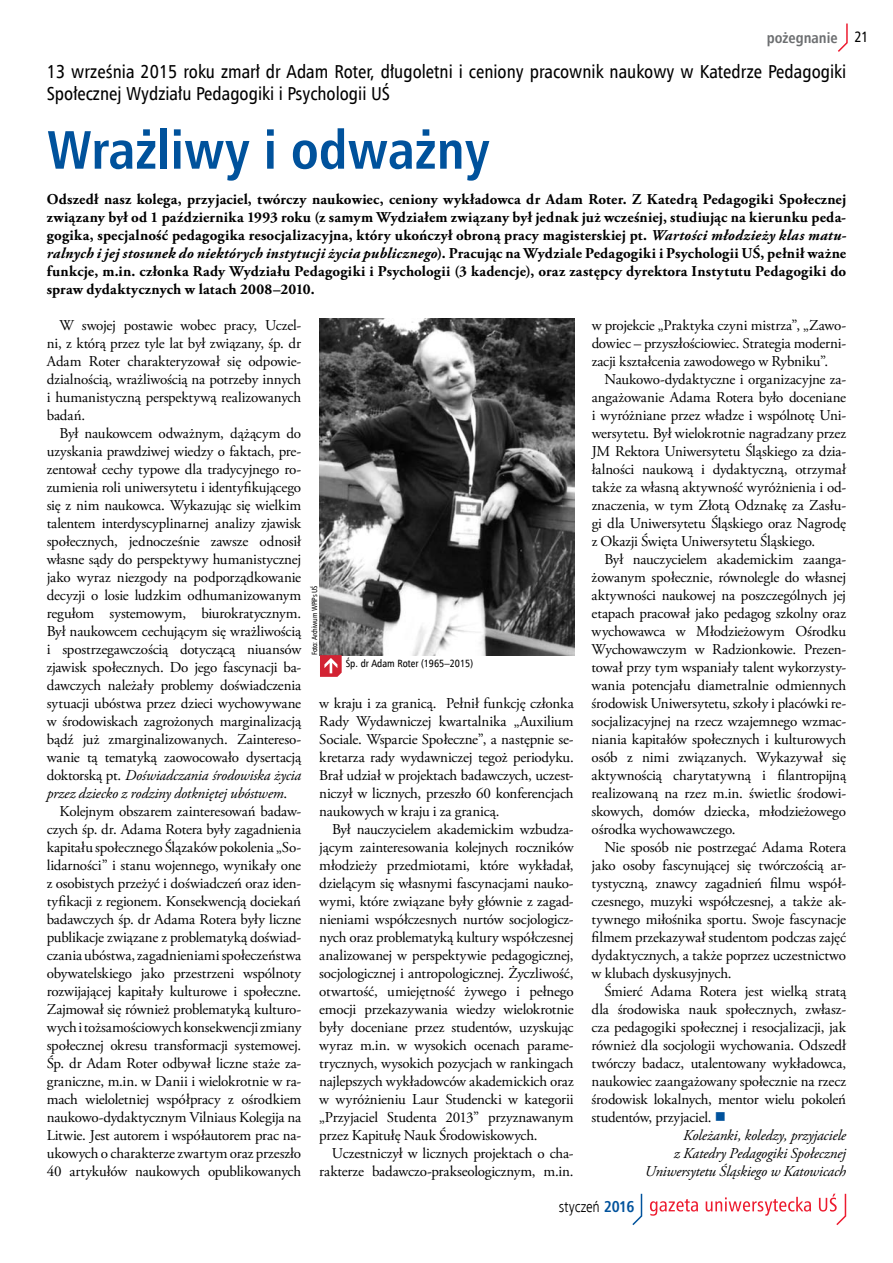
<style>
.page{position:relative;width:893px;height:1263px;background:#fff}
.page>*{position:absolute;margin:0;border:0;box-sizing:border-box;transform-origin:0 0}
.t1{font:700 54px "Humnst 777 Cn EU";color:#00529c}
.t2{font:18.75px/21.8px "Humnst 777 Cn EU";color:#000}
.t3{font:15.75px "Humnst 777 Lt Cn EU";letter-spacing:-.005em;color:#000}
.t4{font:15px/18px "Adobe Garamond Pro";letter-spacing:-.01em;color:#000;text-align:justify}
.t5{font:700 15px/18px "Adobe Garamond Pro";letter-spacing:.015em;color:#000;text-align:justify}
.t6{font:italic 15px "Adobe Garamond Pro";letter-spacing:-.01em;color:#000}
.t7{font:700 15px "Humnst 777 Cn EU";color:#6d6f71}
.t8{font:10.5px "Humnst 777 Cn EU";color:#000}
.t9{font:7.5px "Humnst 777 Cn EU";letter-spacing:-.025em;color:#000}
.s1{font-weight:400;color:#000}
.s2{font-style:italic}
.s3{font-style:normal}
.s4{color:#00529c}
.s5{font-family:"Humnst 777 Cn EU";font-weight:700;color:#00529c}
</style>
<div class="page">
<svg style="left:632px;top:1193px;width:11px;height:32px"></svg>
<svg style="left:650px;top:1199px;width:48px;height:17px"></svg>
<svg style="left:706px;top:1197px;width:105px;height:19px"></svg>
<svg style="left:819px;top:1193px;width:28px;height:32px"></svg>
<svg style="left:838px;top:23px;width:10px;height:29px"></svg>
<img style="left:320px;top:319px;width:255px;height:336px">
<svg style="left:320px;top:655px;width:22px;height:22px"></svg>
<p class="t7" style="left:767px;top:28px;width:103px">pożegnanie <span class="s1">21</span></p>
<p class="t2" style="left:47px;top:60px;width:801px">13 września 2015 roku zmarł dr Adam Roter, długoletni i ceniony pracownik naukowy w Katedrze Pedagogiki<br>Społecznej Wydziału Pedagogiki i Psychologii UŚ</p>
<h1 class="t1" style="left:47px;top:116px;width:445px">Wrażliwy i odważny</h1>
<p class="t5" style="left:47px;top:190px;width:801px">Odszedł nasz kolega, przyjaciel, twórczy naukowiec, ceniony wykładowca dr Adam Roter. Z Katedrą Pedagogiki Społecznej związany był od 1 października 1993 roku (z samym Wydziałem związany był jednak już wcześniej, studiując na kierunku peda&shy;gogika, specjalność pedagogika resocjalizacyjna, który ukończył obroną pracy magisterskiej pt. <span class="s2">Wartości młodzieży klas matu&shy;ralnych i jej stosunek do niektórych instytucji życia publicznego</span>). Pracując na Wydziale Pedagogiki i Psychologii UŚ, pełnił ważne funkcje, m.in. członka Rady Wydziału Pedagogiki i Psychologii (3 kadencje), oraz zastępcy dyrektora Instytutu Pedagogiki do spraw dydaktycznych w latach 2008–2010.</p>
<p class="t4" style="left:47px;top:316px;width:256px;text-indent:13px">W swojej postawie wobec pracy, Uczel&shy;ni, z którą przez tyle lat był związany, śp. dr Adam Roter charakteryzował się odpowie&shy;dzialnością, wrażliwością na potrzeby innych i humanistyczną perspektywą realizowanych badań.</p>
<p class="t4" style="left:60px;top:424px;width:243px">Był naukowcem odważnym, dążącym do</p>
<p class="t4" style="left:47px;top:442px;width:256px">uzyskania prawdziwej wiedzy o faktach, pre-</p>
<p class="t4" style="left:47px;top:460px;width:256px">zentował cechy typowe dla tradycyjnego ro-</p>
<p class="t4" style="left:47px;top:478px;width:256px">zumienia roli uniwersytetu i identyfikującego</p>
<p class="t4" style="left:47px;top:496px;width:256px">się z nim naukowca. Wykazując się wielkim</p>
<p class="t4" style="left:47px;top:514px;width:256px">talentem interdyscyplinarnej analizy zjawisk</p>
<p class="t4" style="left:47px;top:532px;width:256px">społecznych, jednocześnie zawsze odnosił</p>
<p class="t4" style="left:47px;top:550px;width:256px">własne sądy do perspektywy humanistycznej</p>
<p class="t4" style="left:47px;top:568px;width:256px">jako wyraz niezgody na podporządkowanie</p>
<p class="t4" style="left:47px;top:586px;width:256px">decyzji o losie ludzkim odhumanizowanym</p>
<p class="t4" style="left:47px;top:604px;width:256px">regułom systemowym, biurokratycznym.</p>
<p class="t4" style="left:47px;top:622px;width:256px">Był naukowcem cechującym się wrażliwością</p>
<p class="t4" style="left:47px;top:640px;width:256px">i spostrzegawczością dotyczącą niuansów</p>
<p class="t4" style="left:47px;top:658px;width:256px">zjawisk społecznych. Do jego fascynacji ba-</p>
<p class="t4" style="left:47px;top:676px;width:256px">dawczych należały problemy doświadczenia</p>
<p class="t4" style="left:47px;top:694px;width:256px">sytuacji ubóstwa przez dzieci wychowywane</p>
<p class="t4" style="left:47px;top:712px;width:256px">w środowiskach zagrożonych marginalizacją</p>
<p class="t4" style="left:47px;top:730px;width:256px">bądź już zmarginalizowanych. Zaintereso-</p>
<p class="t4" style="left:47px;top:748px;width:256px">wanie tą tematyką zaowocowało dysertacją</p>
<p class="t6" style="left:47px;top:766px;width:256px"><span class="s3">doktorską pt.</span> Doświadczania środowiska życia</p>
<p class="t6" style="left:47px;top:784px;width:242px">przez dziecko z rodziny dotkniętej ubóstwem<span class="s3">.</span></p>
<p class="t4" style="left:60px;top:802px;width:243px">Kolejnym obszarem zainteresowań badaw-</p>
<p class="t4" style="left:47px;top:820px;width:256px">czych śp. dr. Adama Rotera były zagadnienia</p>
<p class="t4" style="left:47px;top:838px;width:256px">kapitału społecznego Ślązaków pokolenia „So-</p>
<p class="t4" style="left:47px;top:856px;width:256px">lidarności” i stanu wojennego, wynikały one</p>
<p class="t4" style="left:47px;top:874px;width:256px">z osobistych przeżyć i doświadczeń oraz iden-</p>
<p class="t4" style="left:47px;top:892px;width:256px">tyfikacji z regionem. Konsekwencją dociekań</p>
<p class="t4" style="left:47px;top:910px;width:256px">badawczych śp. dr Adama Rotera były liczne</p>
<p class="t4" style="left:47px;top:928px;width:256px">publikacje związane z problematyką doświad-</p>
<p class="t4" style="left:47px;top:946px;width:256px">czania ubóstwa, zagadnieniami społeczeństwa</p>
<p class="t4" style="left:47px;top:964px;width:256px">obywatelskiego jako przestrzeni wspólnoty</p>
<p class="t4" style="left:47px;top:982px;width:256px">rozwijającej kapitały kulturowe i społeczne.</p>
<p class="t4" style="left:47px;top:1000px;width:256px">Zajmował się również problematyką kulturo-</p>
<p class="t4" style="left:47px;top:1018px;width:256px">wych itożsamościowych konsekwencji zmiany</p>
<p class="t4" style="left:47px;top:1036px;width:256px">społecznej okresu transformacji systemowej.</p>
<p class="t4" style="left:47px;top:1054px;width:256px">Śp. dr Adam Roter odbywał liczne staże za-</p>
<p class="t4" style="left:47px;top:1072px;width:256px">graniczne, m.in. w Danii i wielokrotnie w ra-</p>
<p class="t4" style="left:47px;top:1090px;width:256px">mach wieloletniej współpracy z ośrodkiem</p>
<p class="t4" style="left:47px;top:1108px;width:256px">naukowo-dydaktycznym Vilniaus Kolegija na</p>
<p class="t4" style="left:47px;top:1126px;width:256px">Litwie. Jest autorem i współautorem prac na-</p>
<p class="t4" style="left:47px;top:1144px;width:256px">ukowych o charakterze zwartym oraz przeszło</p>
<p class="t4" style="left:47px;top:1162px;width:256px">40 artykułów naukowych opublikowanych</p>
<p class="t9" style="left:310px;top:655px;width:71px;rotate:-90deg">Foto: Archiwum WPiPs UŚ</p>
<p class="t8" style="left:346px;top:657px;width:129px">Śp. dr Adam Roter (1965–2015)</p>
<p class="t4" style="left:319px;top:694px;width:256px">w kraju i za granicą. Pełnił funkcję członka Rady Wydawniczej kwartalnika „Auxilium Sociale. Wsparcie Społeczne”, a następnie se&shy;kretarza rady wydawniczej tegoż periodyku.<br>Brał udział w projektach badawczych, uczest&shy;niczył w licznych, przeszło 60 konferencjach naukowych w kraju i za granicą.</p>
<p class="t4" style="left:319px;top:820px;width:256px;text-indent:13px">Był nauczycielem akademickim wzbudza&shy;jącym zainteresowania kolejnych roczników młodzieży przedmiotami, które wykładał, dzielącym się własnymi fascynacjami nauko&shy;wymi, które związane były głównie z zagad&shy;nieniami współczesnych nurtów socjologicz&shy;nych oraz problematyką kultury współczesnej analizowanej w perspektywie pedagogicznej, socjologicznej i antropologicznej. Życzliwość, otwartość, umiejętność żywego i pełnego emocji przekazywania wiedzy wielokrotnie były doceniane przez studentów, uzyskując wyraz m.in. w wysokich ocenach parame&shy;trycznych, wysokich pozycjach w rankingach najlepszych wykładowców akademickich oraz w wyróżnieniu Laur Studencki w kategorii „Przyjaciel Studenta 2013” przyznawanym przez Kapitułę Nauk Środowiskowych.</p>
<p class="t4" style="left:319px;top:1144px;width:256px;text-align:right">Uczestniczył w licznych projektach o cha&shy;rakterze badawczo-prakseologicznym, m.in.</p>
<p class="t4" style="left:592px;top:316px;width:256px">w projekcie „Praktyka czyni mistrza”, „Zawo&shy;dowiec – przyszłościowiec. Strategia moderni&shy;zacji kształcenia zawodowego w Rybniku”.</p>
<p class="t4" style="left:592px;top:370px;width:256px;text-indent:13px">Naukowo-dydaktyczne i organizacyjne za&shy;angażowanie Adama Rotera było doceniane i wyróżniane przez władze i wspólnotę Uni&shy;wersytetu. Był wielokrotnie nagradzany przez JM Rektora Uniwersytetu Śląskiego za dzia&shy;łalności naukową i dydaktyczną, otrzymał także za własną aktywność wyróżnienia i od&shy;znaczenia, w tym Złotą Odznakę za Zasłu&shy;gi dla Uniwersytetu Śląskiego oraz Nagrodę z Okazji Święta Uniwersytetu Śląskiego.</p>
<p class="t4" style="left:592px;top:550px;width:256px;text-indent:13px">Był nauczycielem akademickim zaanga&shy;żowanym społecznie, równolegle do własnej aktywności naukowej na poszczególnych jej etapach pracował jako pedagog szkolny oraz wychowawca w Młodzieżowym Ośrodku Wychowawczym w Radzionkowie. Prezen&shy;tował przy tym wspaniały talent wykorzysty&shy;wania potencjału diametralnie odmiennych środowisk Uniwersytetu, szkoły i placówki re&shy;socjalizacyjnej na rzecz wzajemnego wzmac&shy;niania kapitałów społecznych i kulturowych osób z nimi związanych. Wykazywał się aktywnością charytatywną i filantropijną realizowaną na rzez m.in. świetlic środowi&shy;skowych, domów dziecka, młodzieżowego ośrodka wychowawczego.</p>
<p class="t4" style="left:592px;top:838px;width:256px;text-indent:13px">Nie sposób nie postrzegać Adama Rotera jako osoby fascynującej się twórczością ar&shy;tystyczną, znawcy zagadnień filmu współ&shy;czesnego, muzyki współczesnej, a także ak&shy;tywnego miłośnika sportu. Swoje fascynacje filmem przekazywał studentom podczas zajęć dydaktycznych, a także poprzez uczestnictwo w klubach dyskusyjnych.</p>
<p class="t4" style="left:604px;top:982px;width:243px">Śmierć Adama Rotera jest wielką stratą</p>
<p class="t4" style="left:592px;top:1000px;width:256px">dla środowiska nauk społecznych, zwłasz-</p>
<p class="t4" style="left:592px;top:1018px;width:256px">cza pedagogiki społecznej i resocjalizacji, jak</p>
<p class="t4" style="left:592px;top:1036px;width:256px">również dla socjologii wychowania. Odszedł</p>
<p class="t4" style="left:592px;top:1054px;width:256px">twórczy badacz, utalentowany wykładowca,</p>
<p class="t4" style="left:592px;top:1072px;width:256px">naukowiec zaangażowany społecznie na rzecz</p>
<p class="t4" style="left:592px;top:1090px;width:256px">środowisk lokalnych, mentor wielu pokoleń</p>
<p class="t4" style="left:592px;top:1108px;width:136px">studentów, przyjaciel. <span class="s4">■</span></p>
<p class="t6" style="left:683px;top:1126px;width:164px">Koleżanki, koledzy, przyjaciele</p>
<p class="t6" style="left:674px;top:1144px;width:174px">z Katedry Pedagogiki Społecznej</p>
<p class="t6" style="left:645px;top:1162px;width:203px">Uniwersytetu Śląskiego w Katowicach</p>
<p class="t3" style="left:559px;top:1196px;width:77px">styczeń <span class="s5">2016</span></p>
</div>
